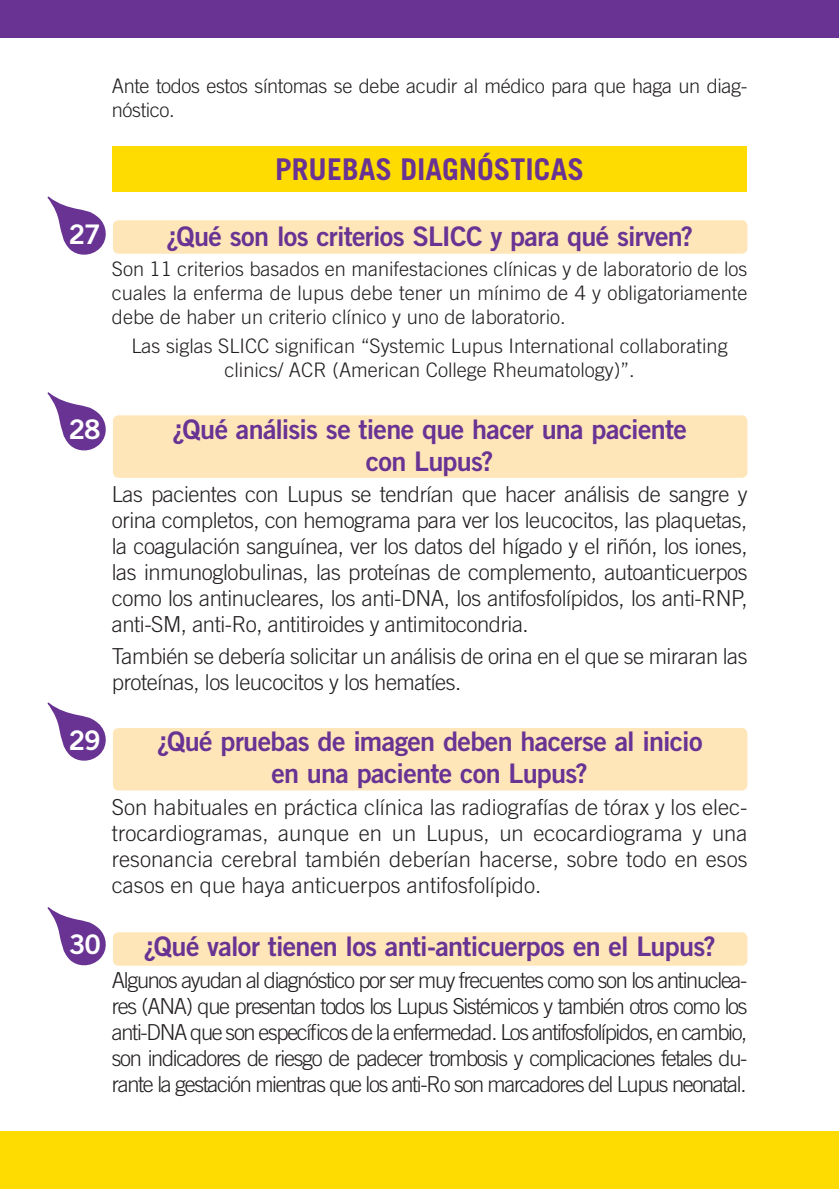
<style>
.page{position:relative;width:839px;height:1189px;background:#fff}
.page>*{position:absolute;margin:0;border:0;box-sizing:border-box;transform-origin:0 0}
.t1{font:700 30px "Trade Gothic LT";color:#683393}
.t2{font:27px/31.6px "Trade Gothic LT Bold Two";letter-spacing:-.025em;color:#683393;text-align:center}
.t3{font:27px "Trade Gothic LT Bold Two";letter-spacing:-.04em;color:#fff}
.t4{font:300 22px/26px "Trade Gothic LT";letter-spacing:-.02em;color:#231f20;text-align:justify}
.t5{font:300 20px/24px "Trade Gothic LT";color:#231f20;text-align:justify}
.t6{font:300 20px/24px "Trade Gothic LT";letter-spacing:-.02em;color:#231f20}
</style>
<div class="page">
<div style="left:113px;top:415px;width:634px;height:63px;background:#fee6b9;border-radius:6px"></div>
<div style="left:113px;top:728px;width:634px;height:62px;background:#fee6b9;border-radius:6px"></div>
<div style="left:113px;top:932px;width:634px;height:34px;background:#fee6b9;border-radius:6px"></div>
<div style="left:113px;top:220px;width:634px;height:34px;background:#fee6b9;border-radius:6px"></div>
<svg style="left:47px;top:392px;width:59px;height:59px"></svg>
<svg style="left:47px;top:196px;width:59px;height:59px"></svg>
<svg style="left:47px;top:907px;width:59px;height:59px"></svg>
<svg style="left:47px;top:702px;width:59px;height:59px"></svg>
<div style="left:112px;top:146px;width:634px;height:46px;background:#ffdc01"></div>
<div style="left:0;top:0;width:838px;height:38px;background:#683393"></div>
<div style="left:0;top:1131px;width:838px;height:58px;background:#ffdc01"></div>
<p class="t6" style="left:112px;top:73px;width:636px">Ante todos estos síntomas se debe acudir al médico para que haga un diag&shy;nóstico.</p>
<h1 class="t1" style="left:275px;top:151px;width:310px">PRUEBAS DIAGNÓSTICAS</h1>
<p class="t3" style="left:69px;top:217px;width:33px">27</p>
<p class="t3" style="left:69px;top:413px;width:33px">28</p>
<p class="t3" style="left:69px;top:723px;width:34px">29</p>
<p class="t3" style="left:69px;top:928px;width:33px">30</p>
<p class="t2" style="left:166px;top:220px;width:528px">¿Qué son los criterios SLICC y para qué sirven?</p>
<p class="t5" style="left:112px;top:256px;width:637px">Son 11 criterios basados en manifestaciones clínicas y de laboratorio de los cuales la enferma de lupus debe tener un mínimo de 4 y obligatoriamente debe de haber un criterio clínico y uno de laboratorio.</p>
<p class="t5" style="left:131px;top:334px;width:597px;text-align:center">Las siglas SLICC significan “Systemic Lupus International collaborating clinics/ ACR (American College Rheumatology)”.</p>
<p class="t2" style="left:172px;top:413px;width:516px">¿Qué análisis se tiene que hacer una paciente con Lupus?</p>
<p class="t4" style="left:112px;top:481px;width:637px">Las pacientes con Lupus se tendrían que hacer análisis de sangre y orina completos, con hemograma para ver los leucocitos, las plaquetas, la coagulación sanguínea, ver los datos del hígado y el riñón, los iones, las inmunoglobulinas, las proteínas de complemento, autoanticuerpos como los antinucleares, los anti-DNA, los antifosfolípidos, los anti-RNP, anti-SM, anti-Ro, antitiroides y antimitocondria.</p>
<p class="t4" style="left:112px;top:643px;width:637px">También se debería solicitar un análisis de orina en el que se miraran las proteínas, los leucocitos y los hematíes.</p>
<p class="t2" style="left:157px;top:725px;width:547px">¿Qué pruebas de imagen deben hacerse al inicio en una paciente con Lupus?</p>
<p class="t4" style="left:112px;top:793px;width:637px">Son habituales en práctica clínica las radiografías de tórax y los elec&shy;trocardiogramas, aunque en un Lupus, un ecocardiograma y una resonancia cerebral también deberían hacerse, sobre todo en esos casos en que haya anticuerpos antifosfolípido.</p>
<p class="t2" style="left:143px;top:930px;width:573px">¿Qué valor tienen los anti-anticuerpos en el Lupus?</p>
<p class="t4" style="left:112px;top:966px;width:637px">Algunos ayudan al diagnóstico por ser muy frecuentes como son los antinuclea&shy;res (ANA) que presentan todos los Lupus Sistémicos y también otros como los anti-DNA que son específicos de la enfermedad. Los antifosfolípidos, en cambio, son indicadores de riesgo de padecer trombosis y complicaciones fetales du&shy;rante la gestación mientras que los anti-Ro son marcadores del Lupus neonatal.</p>
</div>
